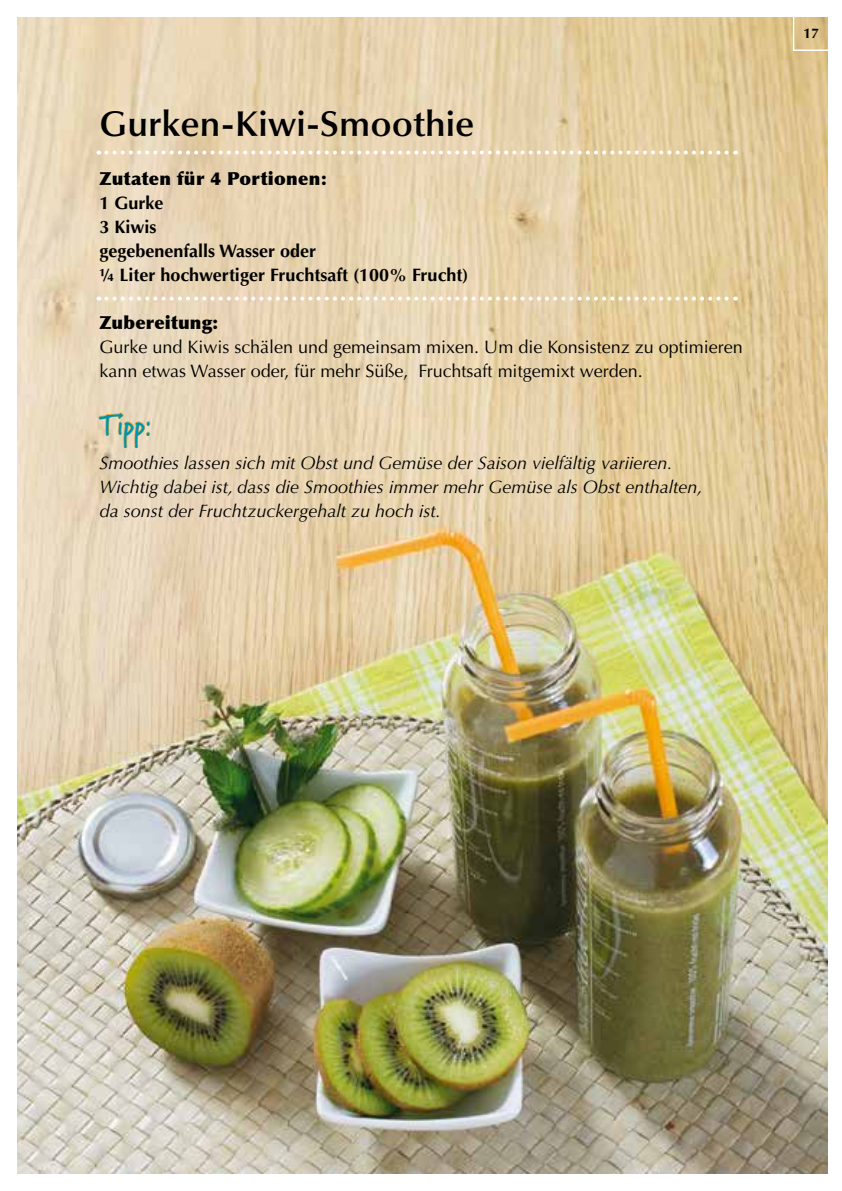
<style>
.page{position:relative;width:842px;height:1191px;background:#fff}
.page>*{position:absolute;margin:0;border:0;box-sizing:border-box;transform-origin:0 0}
.t1{font:600 36px "Optima LT Std";color:#000}
.t2{font:700 30px "Marydale";color:#0094aa}
.t3{font:italic 18px/24px "Optima LT Std";color:#000}
.t4{font:18px/24px "Optima LT Std";color:#000}
.t5{font:700 18px/24px "Optima LT Std";color:#000}
.t6{font:900 18px "Optima LT Std";letter-spacing:.02em;color:#000}
.t7{font:700 14px "Optima LT Std";color:#000}
</style>
<div class="page">
<img style="left:17px;top:17px;width:811px;height:1157px">
<svg style="left:792px;top:17px;width:36px;height:35px"></svg>
<svg style="left:98px;top:412px;width:53px;height:36px;background:#e9cfa5"></svg>
<svg style="left:106px;top:150px;width:630px;height:4px"></svg>
<svg style="left:106px;top:296px;width:630px;height:4px"></svg>
<h1 class="t1" style="left:99px;top:103px;width:376px">Gurken-Kiwi-Smoothie</h1>
<p class="t6" style="left:99px;top:167px;width:229px">Zutaten für 4 Portionen:</p>
<p class="t5" style="left:99px;top:191px;width:370px">1 Gurke<br>3 Kiwis<br>gegebenenfalls Wasser oder<br>¼ Liter hochwertiger Fruchtsaft (100% Frucht)</p>
<p class="t6" style="left:99px;top:311px;width:120px">Zubereitung:</p>
<p class="t4" style="left:99px;top:335px;width:645px">Gurke und Kiwis schälen und gemeinsam mixen. Um die Konsistenz zu optimieren kann etwas Wasser oder, für mehr Süße, Fruchtsaft mitgemixt werden.</p>
<h2 class="t2" style="left:99px;top:407px;width:54px">Tipp:</h2>
<p class="t3" style="left:99px;top:451px;width:604px">Smoothies lassen sich mit Obst und Gemüse der Saison vielfältig variieren.<br>Wichtig dabei ist, dass die Smoothies immer mehr Gemüse als Obst enthalten, da sonst der Fruchtzuckergehalt zu hoch ist.</p>
<p class="t7" style="left:804px;top:25px;width:17px">17</p>
</div>
